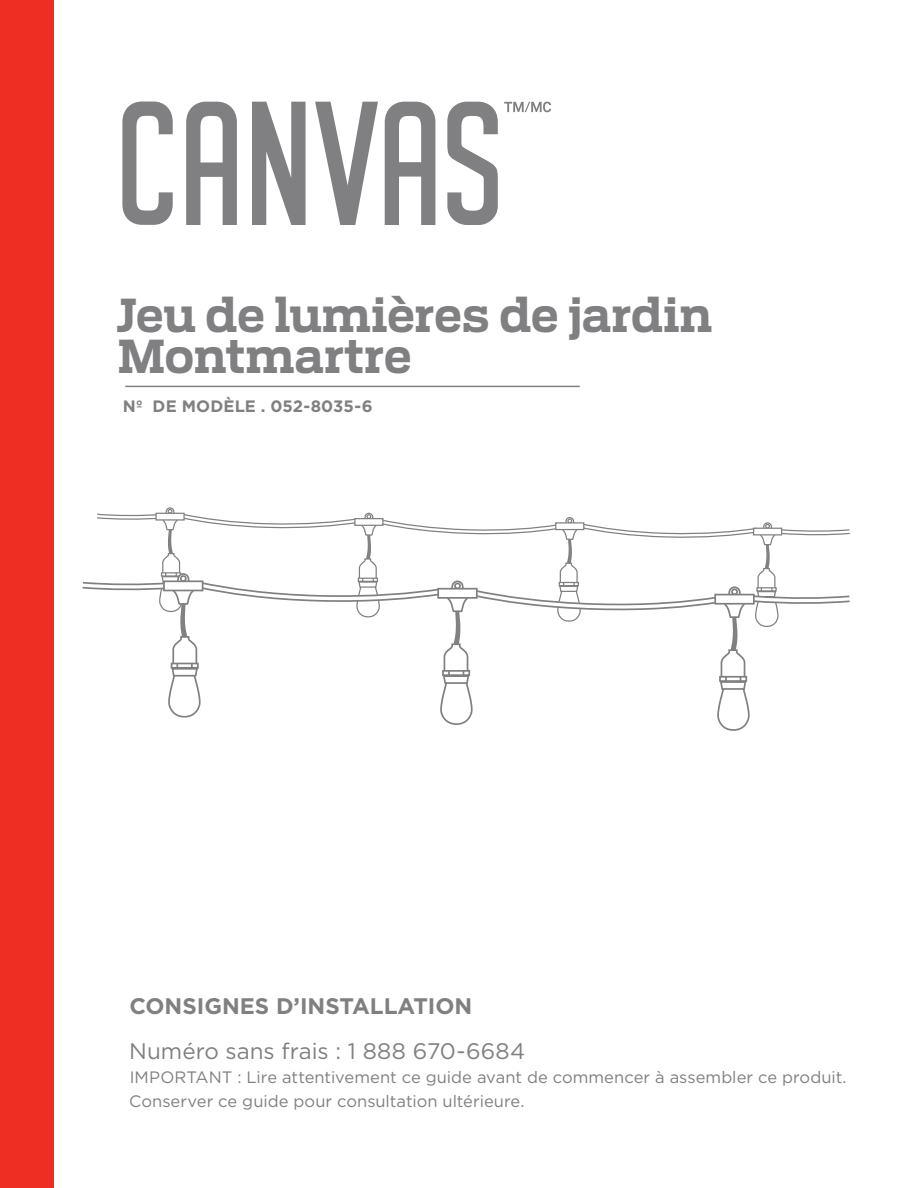
<style>
.page{position:relative;width:918px;height:1188px;background:#fff}
.page>*{position:absolute;margin:0;border:0;box-sizing:border-box;transform-origin:0 0}
.t1{font:700 45px/40.5px "Receiver";color:#808083}
.t2{font:22.5px "Gotham";color:#808083}
.t3{font:700 22.5px "Gotham";color:#808083}
.t4{font:16.5px/24px "Gotham";color:#808083}
.t5{font:700 16.5px "Gotham";letter-spacing:.01em;color:#808083}
</style>
<div class="page">
<div style="left:0;top:0;width:54px;height:1188px;background:#ee2e22"></div>
<svg style="left:122px;top:102px;width:51px;height:123px"></svg>
<svg style="left:186px;top:102px;width:51px;height:123px"></svg>
<svg style="left:385px;top:102px;width:50px;height:123px"></svg>
<svg style="left:252px;top:102px;width:54px;height:123px"></svg>
<svg style="left:315px;top:102px;width:63px;height:123px"></svg>
<svg style="left:447px;top:102px;width:51px;height:123px"></svg>
<svg style="left:504px;top:102px;width:47px;height:10px"></svg>
<hr style="left:125px;top:386px;width:455px;height:1px;background:#808083">
<svg style="left:82px;top:508px;width:768px;height:223px"></svg>
<div style="left:163px;top:580px;width:40px;height:11px;background:#fff;border:2px solid #808083"></div>
<h1 class="t1" style="left:116px;top:296px;width:597px">Jeu de lumières de jardin<br>Montmartre</h1>
<p class="t5" style="left:123px;top:397px;width:251px">Nº DE MODÈLE . 052-8035-6</p>
<h2 class="t3" style="left:129px;top:993px;width:345px">CONSIGNES D’INSTALLATION</h2>
<h2 class="t2" style="left:129px;top:1038px;width:398px">Numéro sans frais : 1 888 670-6684</h2>
<p class="t4" style="left:129px;top:1065px;width:719px">IMPORTANT : Lire attentivement ce guide avant de commencer à assembler ce produit.<br>Conserver ce guide pour consultation ultérieure.</p>
</div>
